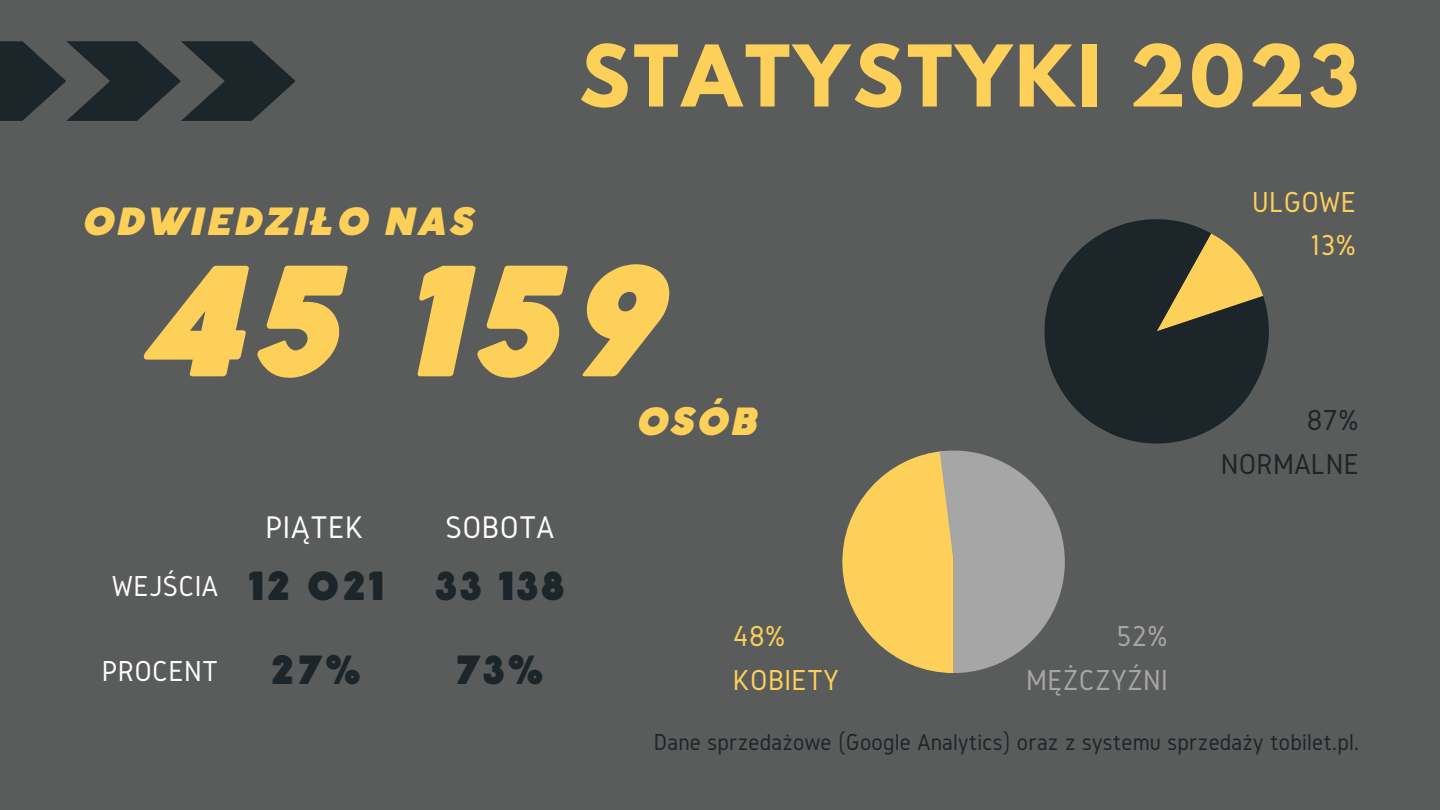
<style>
.page{position:relative;width:1440px;height:810px;background:#595c5a}
.page>*{position:absolute;margin:0;border:0;box-sizing:border-box;transform-origin:0 0}
.t1{font:italic 900 149px "Coco Gothic";color:#fdd05a}
.t2{font:700 75.3px "League Spartan";letter-spacing:.05em;color:#fdd05a}
.t3{font:900 38.3px/84.1px "Coco Gothic";letter-spacing:.05em;color:#1c2529;text-align:center}
.t4{font:italic 900 37.1px "Coco Gothic";letter-spacing:.05em;color:#fdd05a}
.t5{font:32.5px "Gidole";letter-spacing:.01em;color:#fff}
.t6{font:30px "Gidole";letter-spacing:.01em;color:#fdd05a}
.t7{font:30px "Gidole";letter-spacing:.01em;color:#fff}
.t8{font:30px "Gidole";letter-spacing:.01em;color:#a6a6a6}
.t9{font:30px "Gidole";letter-spacing:.01em;color:#1c2529}
.t10{font:24px "Gidole";letter-spacing:.01em;color:#1c2529}
</style>
<div class="page">
<svg style="left:0;top:41px;width:66px;height:80px;fill:#1c2529"></svg>
<svg style="left:66px;top:41px;width:230px;height:80px"></svg>
<svg style="left:1044px;top:219px;width:225px;height:225px;fill:#1c2529"></svg>
<svg style="left:842px;top:451px;width:223px;height:222px"></svg>
<h3 class="t4" style="left:81px;top:207px;width:393px">ODWIEDZIŁO NAS</h3>
<h2 class="t2" style="left:579px;top:39px;width:781px">STATYSTYKI 2023</h2>
<p class="t6" style="left:1252px;top:185px;width:106px">ULGOWE</p>
<p class="t6" style="left:1310px;top:229px;width:48px">13%</p>
<h1 class="t1" style="left:137px;top:266px;width:523px">45 159</h1>
<h3 class="t4" style="left:635px;top:408px;width:122px">OSÓB</h3>
<p class="t7" style="left:112px;top:569px;width:108px">WEJŚCIA</p>
<p class="t7" style="left:102px;top:655px;width:118px">PROCENT</p>
<h3 class="t5" style="left:265px;top:509px;width:99px">PIĄTEK</h3>
<h3 class="t5" style="left:446px;top:509px;width:110px">SOBOTA</h3>
<h3 class="t3" style="left:249px;top:548px;width:137px">12 021<br>27%</h3>
<h3 class="t3" style="left:435px;top:548px;width:132px">33 138<br>73%</h3>
<p class="t6" style="left:733px;top:620px;width:54px">48%</p>
<p class="t6" style="left:733px;top:663px;width:107px">KOBIETY</p>
<p class="t9" style="left:1307px;top:404px;width:54px">87%</p>
<p class="t9" style="left:1221px;top:447px;width:140px">NORMALNE</p>
<p class="t8" style="left:1117px;top:620px;width:53px">52%</p>
<p class="t8" style="left:1026px;top:663px;width:143px">MĘŻCZYŹNI</p>
<p class="t10" style="left:654px;top:729px;width:707px">Dane sprzedażowe (Google Analytics) oraz z systemu sprzedaży tobilet.pl.</p>
</div>
